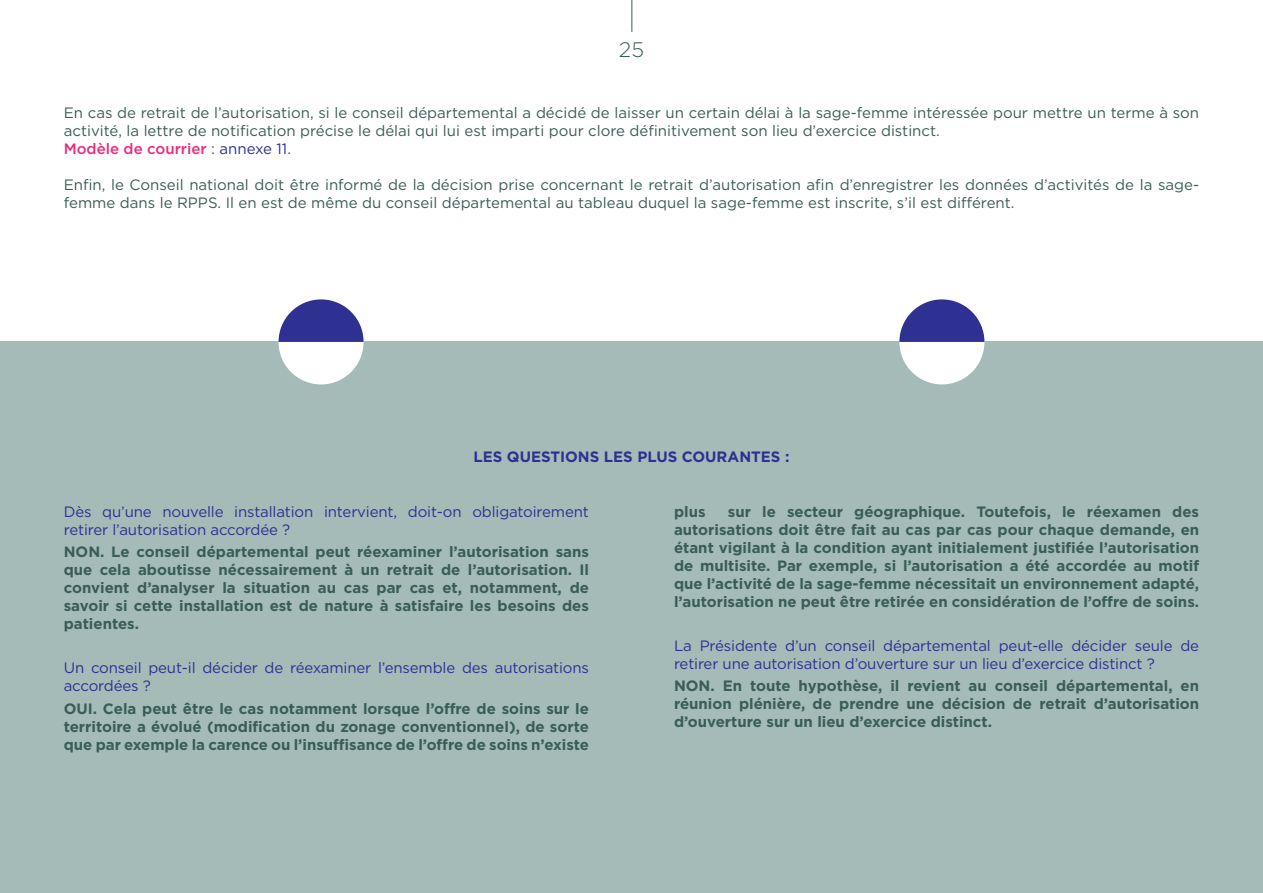
<style>
.page{position:relative;width:1263px;height:893px;background:#fff}
.page>*{position:absolute;margin:0;border:0;box-sizing:border-box;transform-origin:0 0}
.t1{font:300 21px "Gotham";color:#3b5d57}
.t2{font:700 15px/18px "Gotham";color:#3b5d57;text-align:justify}
.t3{font:15px/18px "Gotham";color:#3b5d57}
.t4{font:15px/18px "Gotham";letter-spacing:-.01em;color:#2e3092}
.t5{font:700 15px "Gotham";color:#2e3092}
.s1{font-weight:500;color:#ee2977}
.s2{color:#2e3092}
</style>
<div class="page">
<hr style="left:631px;top:0;width:1px;height:32px;background:#3b5d57">
<div style="left:0;top:342px;width:1263px;height:551px;background:#a4bbb8"></div>
<div style="left:279px;top:299px;width:85px;height:85px;background:#fff;border-radius:50%"></div>
<div style="left:899px;top:299px;width:85px;height:85px;background:#fff;border-radius:50%"></div>
<svg style="left:899px;top:299px;width:85px;height:43px"></svg>
<svg style="left:279px;top:299px;width:85px;height:43px"></svg>
<h1 class="t1" style="left:619px;top:36px;width:27px">25</h1>
<p class="t3" style="left:64px;top:104px;width:1137px">En cas de retrait de l’autorisation, si le conseil départemental a décidé de laisser un certain délai à la sage-femme intéressée pour mettre un terme à son activité, la lettre de notification précise le délai qui lui est imparti pour clore définitivement son lieu d’exercice distinct.<br><span class="s1">Modèle de courrier</span> : <span class="s2">annexe 11</span>.</p>
<p class="t3" style="left:64px;top:176px;width:1137px">Enfin, le Conseil national doit être informé de la décision prise concernant le retrait d’autorisation afin d’enregistrer les données d’activités de la sage&shy;femme dans le RPPS. Il en est de même du conseil départemental au tableau duquel la sage-femme est inscrite, s’il est différent.</p>
<p class="t5" style="left:473px;top:447px;width:318px">LES QUESTIONS LES PLUS COURANTES :</p>
<p class="t4" style="left:64px;top:502px;width:527px">Dès qu’une nouvelle installation intervient, doit-on obligatoirement retirer l’autorisation accordée ?</p>
<p class="t2" style="left:64px;top:542px;width:527px">NON. Le conseil départemental peut réexaminer l’autorisation sans que cela aboutisse nécessairement à un retrait de l’autorisation. Il convient d’analyser la situation au cas par cas et, notamment, de savoir si cette installation est de nature à satisfaire les besoins des patientes.</p>
<p class="t4" style="left:64px;top:659px;width:527px">Un conseil peut-il décider de réexaminer l’ensemble des autorisations accordées ?</p>
<p class="t2" style="left:64px;top:699px;width:527px">OUI. Cela peut être le cas notamment lorsque l’offre de soins sur le territoire a évolué (modification du zonage conventionnel), de sorte que par exemple la carence ou l’insuffisance de l’offre de soins n’existe</p>
<p class="t2" style="left:674px;top:502px;width:527px;text-indent:54px">sur le secteur géographique. Toutefois, le réexamen des autorisations doit être fait au cas par cas pour chaque demande, en étant vigilant à la condition ayant initialement justifiée l’autorisation de multisite. Par exemple, si l’autorisation a été accordée au motif que l’activité de la sage-femme nécessitait un environnement adapté, l’autorisation ne peut être retirée en considération de l’offre de soins.</p>
<p class="t4" style="left:674px;top:636px;width:527px">La Présidente d’un conseil départemental peut-elle décider seule de retirer une autorisation d’ouverture sur un lieu d’exercice distinct ?</p>
<p class="t2" style="left:674px;top:677px;width:527px">NON. En toute hypothèse, il revient au conseil départemental, en réunion plénière, de prendre une décision de retrait d’autorisation d’ouverture sur un lieu d’exercice distinct.</p>
<p class="t2" style="left:674px;top:502px;width:33px">plus</p>
</div>
